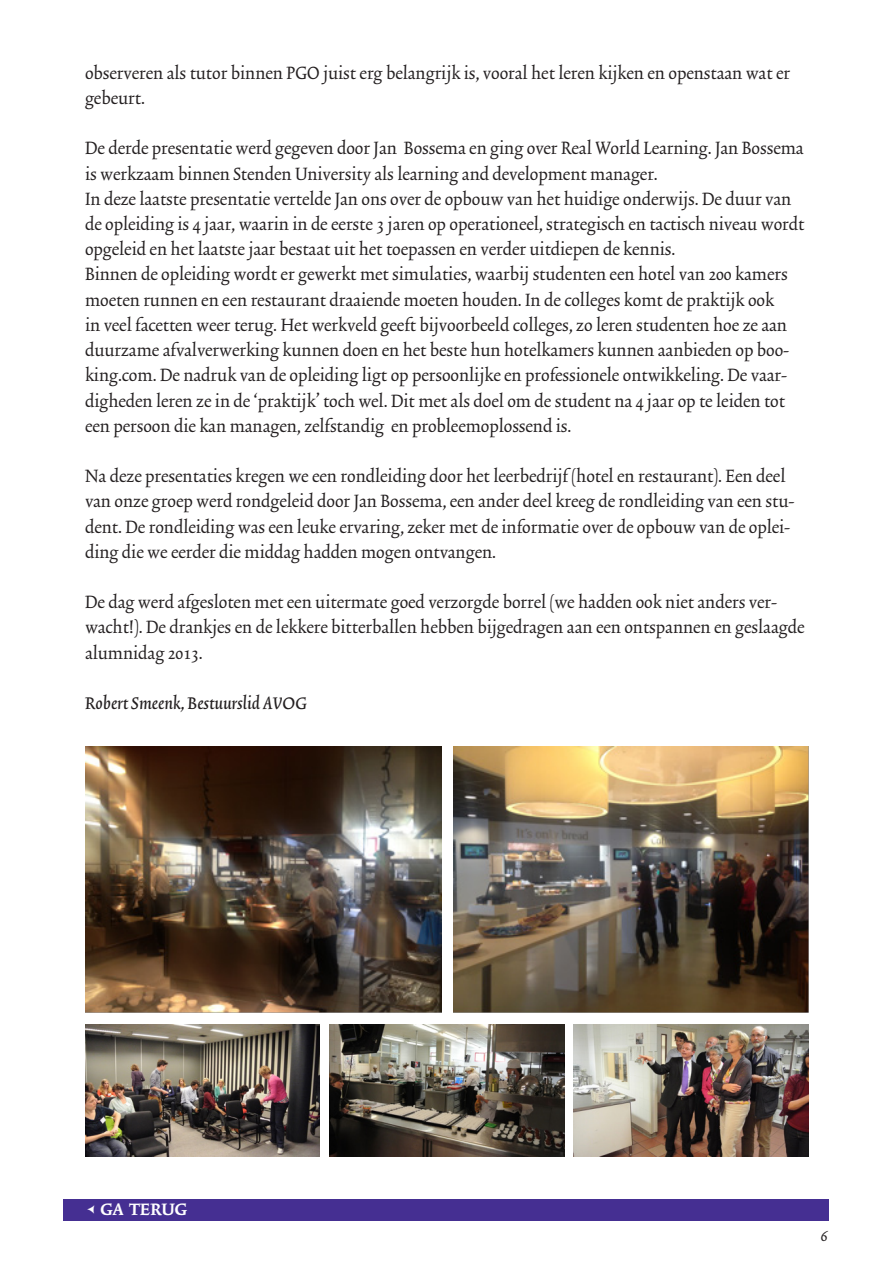
<style>
.page{position:relative;width:893px;height:1263px;background:#fff}
.page>*{position:absolute;margin:0;border:0;box-sizing:border-box;transform-origin:0 0}
.t1{font:21px/25.2px "Trinite No 2 Rom Con";color:#231f20}
.t2{font:21px "Trinite No 2 Med Ita";color:#231f20}
.t3{font:700 19.5px "Trinite No 2";color:#fff}
.t4{font:18px "Trinite No 2 Rom Con";color:#231f20}
.s1{font-size:27px}
</style>
<div class="page">
<div style="left:64px;top:1199px;width:765px;height:21px;background:#452f92"></div>
<img style="left:85px;top:746px;width:357px;height:267px">
<img style="left:454px;top:746px;width:355px;height:267px">
<img style="left:330px;top:1024px;width:234px;height:132px">
<img style="left:574px;top:1025px;width:235px;height:132px">
<img style="left:85px;top:1024px;width:235px;height:132px">
<p class="t1" style="left:85px;top:61px;width:707px">observeren als tutor binnen PGO juist erg belangrijk is, vooral het leren kijken en openstaan wat er gebeurt.</p>
<p class="t1" style="left:85px;top:137px;width:721px">De derde presentatie werd gegeven door Jan Bossema en ging over Real World Learning. Jan Bossema is werkzaam binnen Stenden University als learning and development manager.<br>In deze laatste presentatie vertelde Jan ons over de opbouw van het huidige onderwijs. De duur van de opleiding is 4 jaar, waarin in de eerste 3 jaren op operationeel, strategisch en tactisch niveau wordt opgeleid en het laatste jaar bestaat uit het toepassen en verder uitdiepen de kennis.<br>Binnen de opleiding wordt er gewerkt met simulaties, waarbij studenten een hotel van 200 kamers moeten runnen en een restaurant draaiende moeten houden. In de colleges komt de praktijk ook<br>in veel facetten weer terug. Het werkveld geeft bijvoorbeeld colleges, zo leren studenten hoe ze aan duurzame afvalverwerking kunnen doen en het beste hun hotelkamers kunnen aanbieden op boo&shy;king.com. De nadruk van de opleiding ligt op persoonlijke en professionele ontwikkeling. De vaar&shy;digheden leren ze in de ‘praktijk’ toch wel. Dit met als doel om de student na 4 jaar op te leiden tot een persoon die kan managen, zelfstandig en probleemoplossend is.</p>
<p class="t1" style="left:85px;top:465px;width:711px">Na deze presentaties kregen we een rondleiding door het leerbedrijf (hotel en restaurant). Een deel van onze groep werd rondgeleid door Jan Bossema, een ander deel kreeg de rondleiding van een stu&shy;dent. De rondleiding was een leuke ervaring, zeker met de informatie over de opbouw van de oplei&shy;ding die we eerder die middag hadden mogen ontvangen.</p>
<p class="t1" style="left:85px;top:591px;width:721px">De dag werd afgesloten met een uitermate goed verzorgde borrel (we hadden ook niet anders ver&shy;wacht!). De drankjes en de lekkere bitterballen hebben bijgedragen aan een ontspannen en geslaagde alumnidag 2013.</p>
<p class="t2" style="left:85px;top:693px;width:223px">Robert Smeenk, Bestuurslid AVOG</p>
<p class="t3" style="left:87px;top:1201px;width:102px"><span class="s1">&lt;</span> GA TERUG</p>
<p class="t4" style="left:821px;top:1227px;width:8px">6</p>
</div>
